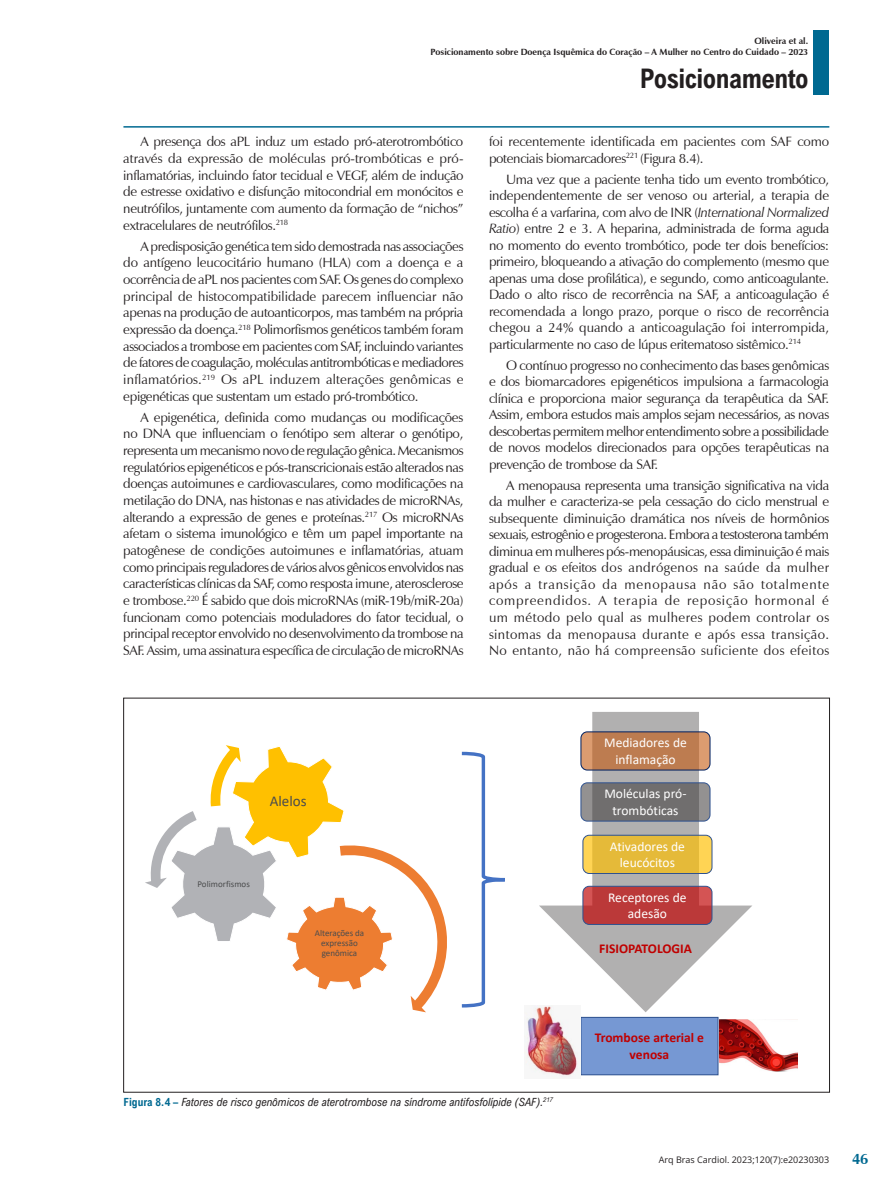
<style>
.page{position:relative;width:893px;height:1191px;background:#fff}
.page>*{position:absolute;margin:0;border:0;box-sizing:border-box;transform-origin:0 0}
.t1{font:700 27px "Arial Nova Cond";letter-spacing:-.02em;color:#231f20}
.t2{font:15px "Calibri";color:#4b4c4d}
.t3{font:700 15px "Zapf Humanist 601 BT";color:#006991}
._01-TEXTO_BASICO{font:13.5px/16.6px "Zapf Humanist 601 BT";letter-spacing:-.025em;color:#231f20;text-align:justify}
.t4{font:13.5px/16.2px "Calibri";color:#fff;text-align:center}
.t5{font:700 13.5px/16.2px "Calibri";color:#c00000;text-align:center}
._05_LEGENDA_TABELA{font:italic 11.25px "Arial Nova Cond";color:#231f20}
.t6{font:700 9px/10.8px "Zapf Humanist 601 BT";color:#231f20;text-align:right}
.t7{font:9px/9.9px "Calibri";color:#4b4c4d;text-align:center}
.t8{font:9px "Open Sans";color:#231f20}
.s1{font-style:italic}
.s2{font-weight:700;font-style:normal;color:#006991}
</style>
<div class="page">
<hr style="left:123px;top:126px;width:706px;height:2px;background:#006991">
<div style="left:813px;top:30px;width:16px;height:64px;background:#006991"></div>
<svg style="left:145px;top:745px;width:302px;height:267px"></svg>
<svg style="left:461px;top:751px;width:44px;height:257px"></svg>
<svg style="left:539px;top:712px;width:213px;height:300px"></svg>
<div style="left:581px;top:732px;width:129px;height:38px;background:#c55a11;border-radius:6px;opacity:.6"></div>
<div style="left:581px;top:731px;width:129px;height:39px;border:1px solid #002060;border-radius:6px"></div>
<div style="left:581px;top:783px;width:129px;height:38px;background:#3b3838;border-radius:6px;opacity:.55"></div>
<div style="left:581px;top:782px;width:129px;height:39px;border:1px solid #2f528f;border-radius:6px"></div>
<div style="left:583px;top:835px;width:129px;height:38px;background:#ffc000;border-radius:6px;opacity:.67"></div>
<div style="left:583px;top:835px;width:129px;height:39px;border:1px solid #2f528f;border-radius:6px"></div>
<div style="left:583px;top:886px;width:129px;height:38px;background:#c00000;border-radius:6px;opacity:.67"></div>
<div style="left:583px;top:886px;width:129px;height:38px;border:1px solid #2f528f;border-radius:6px"></div>
<div style="left:581px;top:1017px;width:137px;height:57px;background:#7698d3"></div>
<div style="left:581px;top:1017px;width:137px;height:58px;border:1px solid #2f528f"></div>
<img style="left:720px;top:1019px;width:77px;height:52px">
<img style="left:524px;top:1005px;width:57px;height:73px">
<p class="t6" style="left:430px;top:36px;width:379px">Oliveira et al.<br>Posicionamento sobre Doença Isquêmica do Coração – A Mulher no Centro do Cuidado – 2023</p>
<p class="_01-TEXTO_BASICO" style="left:123px;top:133px;width:342px;text-indent:17px">A presença dos aPL induz um estado pró-aterotrombótico através da expressão de moléculas pró-trombóticas e pró&shy;inflamatórias, incluindo fator tecidual e VEGF, além de indução de estresse oxidativo e disfunção mitocondrial em monócitos e neutrófilos, juntamente com aumento da formação de “nichos” extracelulares de neutrófilos.<sup>218</sup></p>
<p class="_01-TEXTO_BASICO" style="left:123px;top:238px;width:342px;text-indent:17px">A predisposição genética tem sido demostrada nas associações do antígeno leucocitário humano (HLA) com a doença e a ocorrência de aPL nos pacientes com SAF. Os genes do complexo principal de histocompatibilidade parecem influenciar não apenas na produção de autoanticorpos, mas também na própria expressão da doença.<sup>218</sup> Polimorfismos genéticos também foram associados a trombose em pacientes com SAF, incluindo variantes de fatores de coagulação, moléculas antitrombóticas e mediadores inflamatórios.<sup>219</sup> Os aPL induzem alterações genômicas e epigenéticas que sustentam um estado pró-trombótico.</p>
<p class="_01-TEXTO_BASICO" style="left:123px;top:409px;width:342px;text-indent:17px">A epigenética, definida como mudanças ou modificações no DNA que influenciam o fenótipo sem alterar o genótipo, representa um mecanismo novo de regulação gênica. Mecanismos regulatórios epigenéticos e pós-transcricionais estão alterados nas doenças autoimunes e cardiovasculares, como modificações na metilação do DNA, nas histonas e nas atividades de microRNAs, alterando a expressão de genes e proteínas.<sup>217</sup> Os microRNAs afetam o sistema imunológico e têm um papel importante na patogênese de condições autoimunes e inflamatórias, atuam como principais reguladores de vários alvos gênicos envolvidos nas características clínicas da SAF, como resposta imune, aterosclerose e trombose.<sup>220</sup> É sabido que dois microRNAs (miR-19b/miR-20a) funcionam como potenciais moduladores do fator tecidual, o principal receptor envolvido no desenvolvimento da trombose na SAF. Assim, uma assinatura específica de circulação de microRNAs</p>
<h1 class="t1" style="left:640px;top:61px;width:170px">Posicionamento</h1>
<p class="_01-TEXTO_BASICO" style="left:489px;top:133px;width:342px">foi recentemente identificada em pacientes com SAF como potenciais biomarcadores<sup>221</sup> (Figura 8.4).</p>
<p class="_01-TEXTO_BASICO" style="left:489px;top:171px;width:342px;text-indent:17px">Uma vez que a paciente tenha tido um evento trombótico, independentemente de ser venoso ou arterial, a terapia de escolha é a varfarina, com alvo de INR (<span class="s1">International Normalized Ratio</span>) entre 2 e 3. A heparina, administrada de forma aguda no momento do evento trombótico, pode ter dois benefícios: primeiro, bloqueando a ativação do complemento (mesmo que apenas uma dose profilática), e segundo, como anticoagulante.<br>Dado o alto risco de recorrência na SAF, a anticoagulação é recomendada a longo prazo, porque o risco de recorrência chegou a 24% quando a anticoagulação foi interrompida, particularmente no caso de lúpus eritematoso sistêmico.<sup>214</sup></p>
<p class="_01-TEXTO_BASICO" style="left:489px;top:357px;width:342px;text-indent:17px">O contínuo progresso no conhecimento das bases genômicas e dos biomarcadores epigenéticos impulsiona a farmacologia clínica e proporciona maior segurança da terapêutica da SAF.<br>Assim, embora estudos mais amplos sejam necessários, as novas descobertas permitem melhor entendimento sobre a possibilidade de novos modelos direcionados para opções terapêuticas na prevenção de trombose da SAF.</p>
<p class="_01-TEXTO_BASICO" style="left:489px;top:477px;width:342px;text-indent:17px">A menopausa representa uma transição significativa na vida da mulher e caracteriza-se pela cessação do ciclo menstrual e subsequente diminuição dramática nos níveis de hormônios sexuais, estrogênio e progesterona. Embora a testosterona também diminua em mulheres pós-menopáusicas, essa diminuição é mais gradual e os efeitos dos andrógenos na saúde da mulher após a transição da menopausa não são totalmente compreendidos. A terapia de reposição hormonal é um método pelo qual as mulheres podem controlar os sintomas da menopausa durante e após essa transição.<br>No entanto, não há compreensão suficiente dos efeitos</p>
<p class="t2" style="left:270px;top:791px;width:38px">Alelos</p>
<p class="t7" style="left:197px;top:878px;width:54px">Polimorfismos</p>
<p class="t7" style="left:315px;top:928px;width:51px">Alterações da expressão genômica</p>
<p class="_05_LEGENDA_TABELA" style="left:124px;top:1095px;width:431px"><span class="s2">Figura 8.4 –</span> Fatores de risco genômicos de aterotrombose na síndrome antifosfolípide (SAF).<sup>217</sup></p>
<p class="t4" style="left:604px;top:734px;width:84px">Mediadores de inflamação</p>
<p class="t4" style="left:604px;top:785px;width:84px">Moléculas pró&shy;trombóticas</p>
<p class="t4" style="left:610px;top:838px;width:77px">Ativadores de leucócitos</p>
<p class="t4" style="left:608px;top:889px;width:80px">Receptores de adesão</p>
<p class="t5" style="left:599px;top:940px;width:94px">FISIOPATOLOGIA</p>
<p class="t5" style="left:595px;top:1029px;width:111px">Trombose arterial e venosa</p>
<p class="t8" style="left:659px;top:1153px;width:172px">Arq Bras Cardiol. 2023;120(7):e20230303</p>
<p class="t3" style="left:852px;top:1149px;width:18px">46</p>
</div>
